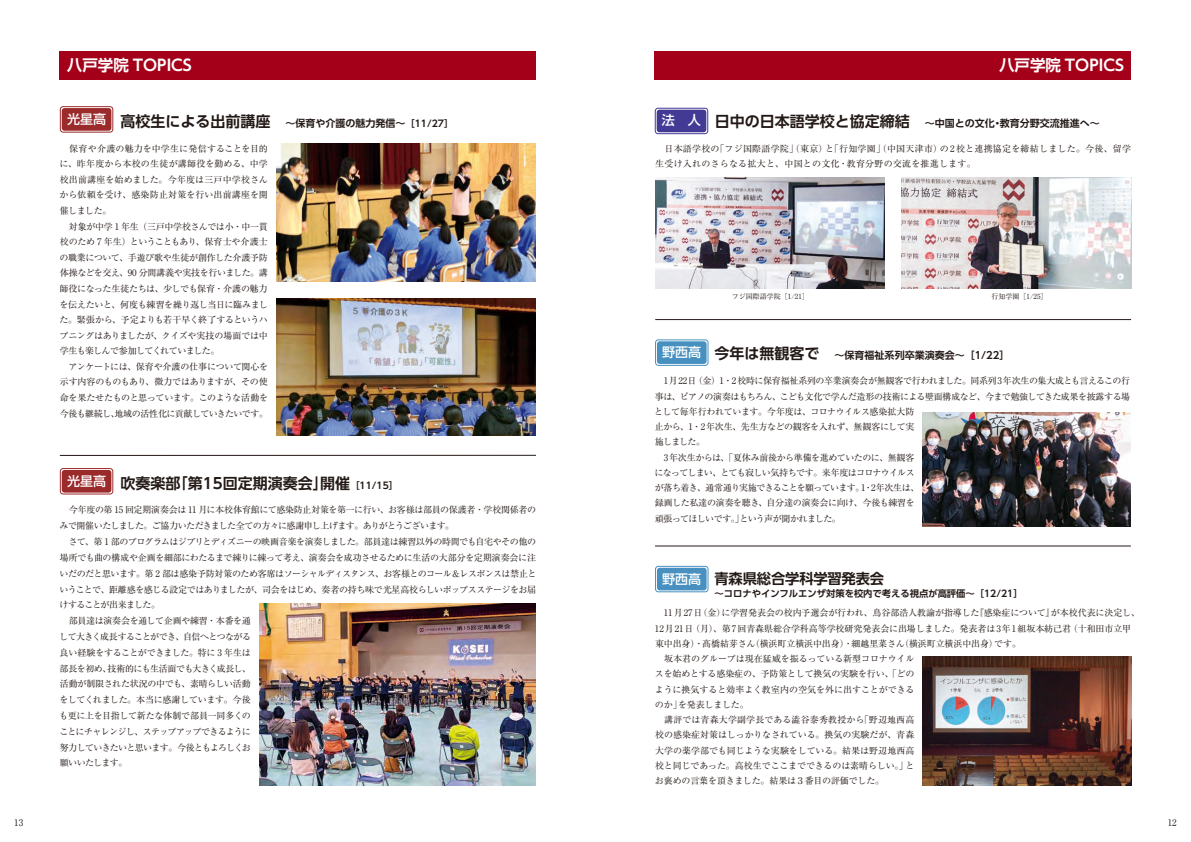
<style>
.page{position:relative;width:1191px;height:842px;background:#fff}
.page>*{position:absolute;margin:0;border:0;box-sizing:border-box;transform-origin:0 0}
.t1{font:700 15.5px "UD Shin Go Pro De";color:#fff}
.t2{font:700 15px "UD Shin Go Pro De";color:#231916}
.t3{font:700 14.3px "UD Shin Go Pro De";letter-spacing:-.01em;color:#231916}
.t4{font:500 13.1px "UD Shin Go Pro";color:#fff}
.t5{font:500 13px "UD Shin Go Pro";color:#fff}
.t6{font:700 10px "UD Shin Go Pro De";color:#231916}
.t7{font:700 9.3px "UD Shin Go Pro De";color:#231916}
.t8{font:9px/15.6px "Ryumin Pr 5";letter-spacing:-.03em;color:#231916}
.t9{font:9px/15.8px "Ryumin Pr 5";letter-spacing:-.055em;color:#231916}
.t10{font:9px "Ryumin Pr 5";letter-spacing:-.005em;color:#231916}
.t11{font:9px "Ryumin Pr 5";letter-spacing:-.05em;color:#231916}
.t12{font:9px "Ryumin Pr 5";letter-spacing:-.01em;color:#231916}
.t13{font:9px/15.2px "Ryumin Pr 5";letter-spacing:.025em;color:#231916}
.t14{font:9px "Ryumin Pr 5";letter-spacing:-.06em;color:#231916}
.t15{font:9px "Ryumin Pr 5";letter-spacing:-.07em;color:#231916}
.t16{font:9px "Ryumin Pr 5";letter-spacing:-.075em;color:#231916}
.t17{font:9px "Ryumin Pr 5";letter-spacing:-.08em;color:#231916}
.t18{font:9px "Ryumin Pr 5";letter-spacing:.015em;color:#231916}
.t19{font:9px "Ryumin Pr 5";letter-spacing:-.065em;color:#231916}
.t20{font:9px "Ryumin Pro";color:#231916}
.t21{font:7px "Ryumin Pr 5";color:#231916}
.s1{font-size:10px}
.s2{font-size:9.3px}
</style>
<div class="page">
<hr style="left:655px;top:546px;width:475px;height:1px;background:#231916">
<div style="left:655px;top:51px;width:476px;height:28px;background:#a40019"></div>
<div style="left:60px;top:51px;width:476px;height:28px;background:#a40019"></div>
<hr style="left:655px;top:319px;width:476px;height:1px;background:#231916">
<hr style="left:60px;top:455px;width:476px;height:1px;background:#231916">
<div style="left:62px;top:108px;width:49px;height:23px;background:#9b2a2b;border-radius:3px"></div>
<div style="left:60px;top:106px;width:53px;height:27px;border:1px solid #9b2a2b;border-radius:3px"></div>
<img style="left:901px;top:177px;width:230px;height:111px">
<img style="left:655px;top:178px;width:229px;height:110px">
<img style="left:922px;top:412px;width:208px;height:114px">
<img style="left:922px;top:657px;width:209px;height:128px">
<div style="left:655px;top:108px;width:52px;height:26px;background:#aba7cf;border-radius:3px"></div>
<div style="left:655px;top:108px;width:53px;height:26px;border:1px solid #423a94;border-radius:3px"></div>
<div style="left:656px;top:110px;width:50px;height:22px;background:#423a94;border-radius:3px"></div>
<img style="left:276px;top:144px;width:260px;height:137px">
<img style="left:276px;top:298px;width:260px;height:138px">
<img style="left:259px;top:603px;width:277px;height:182px">
<div style="left:657px;top:341px;width:49px;height:23px;background:#4790c0;border-radius:3px"></div>
<div style="left:655px;top:339px;width:53px;height:27px;border:1px solid #4790c0;border-radius:3px"></div>
<div style="left:657px;top:568px;width:49px;height:22px;background:#4790c0;border-radius:3px"></div>
<div style="left:655px;top:566px;width:53px;height:26px;border:1px solid #4790c0;border-radius:3px"></div>
<div style="left:62px;top:470px;width:49px;height:23px;background:#9b2a2b;border-radius:3px"></div>
<div style="left:60px;top:468px;width:53px;height:26px;border:1px solid #9b2a2b;border-radius:3px"></div>
<p class="t20" style="left:14px;top:816px;width:10px">13</p>
<h1 class="t1" style="left:67px;top:52px;width:126px">八戸学院 TOPICS</h1>
<h3 class="t5" style="left:67px;top:108px;width:40px">光星高</h3>
<h2 class="t2" style="left:120px;top:109px;width:177px">高校生による出前講座　<span class="s1">～</span></h2>
<p class="t6" style="left:295px;top:115px;width:159px">保育や介護の魅力発信~<span class="s2">]11/27[</span></p>
<p class="t8" style="left:59px;top:140px;width:210px">　保育や介護の魅力を中学生に発信することを目的に、昨年度から本校の生徒が講師役を勤める、中学校出前講座を始めました。今年度は三戸中学校さんから依頼を受け、感染防止対策を行い出前講座を開催しました。<br>　対象が中学 1 年生（三戸中学校さんでは小・中一貫校のため 7 年生）ということもあり、保育士や介護士の職業について、手遊び歌や生徒が創作した介護予防体操などを交え、90 分間講義や実技を行いました。講師役になった生徒たちは、少しでも保育・介護の魅力を伝えたいと、何度も練習を繰り返し当日に臨みました。緊張から、予定よりも若干早く終了するというハプニングはありましたが、クイズや実技の場面では中学生も楽しんで参加してくれていました。<br>　アンケートには、保育や介護の仕事について関心を示す内容のものもあり、微力ではありますが、その使命を果たせたものと思っています。このような活動を今後も継続し地域の活性化に貢献していきたいです。</p>
<p class="t8" style="left:111px;top:405px;width:10px">、</p>
<h3 class="t5" style="left:67px;top:470px;width:40px">光星高</h3>
<h2 class="t2" style="left:120px;top:471px;width:62px">吹奏楽部</h2>
<h2 class="t2" style="left:173px;top:471px;width:156px">「第15回定期演奏会」</h2>
<h2 class="t2" style="left:320px;top:471px;width:31px">開催</h2>
<p class="t7" style="left:350px;top:477px;width:49px">]11/15[</p>
<p class="t8" style="left:60px;top:502px;width:478px">　今年度の第 15 回定期演奏会は 11 月に本校体育館にて感染防止対策を第一に行い、お客様は部員の保護者・学校関係者の</p>
<p class="t14" style="left:60px;top:519px;width:396px">みで開催いたしました。ご協力いただきました全ての方々に感謝申し上げます。ありがとうございます。</p>
<p class="t11" style="left:60px;top:535px;width:478px">　さて、第 1 部のプログラムはジブリとディズニーの映画音楽を演奏しました。部員達は練習以外の時間でも自宅やその他の</p>
<p class="t8" style="left:60px;top:549px;width:478px">場所でも曲の構成や企画を細部にわたるまで練りに練って考え、演奏会を成功させるために生活の大部分を定期演奏会に注</p>
<p class="t9" style="left:60px;top:565px;width:478px">いだのだと思います。第 2 部は感染予防対策のため客席はソーシャルディスタンス、お客様とのコール＆レスポンスは禁止と</p>
<p class="t9" style="left:60px;top:581px;width:478px">いうことで、距離感を感じる設定ではありましたが、司会をはじめ、奏者の持ち味で光星高校らしいポップスステージをお届</p>
<p class="t19" style="left:59px;top:598px;width:102px">けすることが出来ました。</p>
<p class="t8" style="left:60px;top:612px;width:192px">　部員達は演奏会を通して企画や練習・本番を通</p>
<p class="t14" style="left:183px;top:629px;width:70px">自信へとつながる</p>
<p class="t15" style="left:59px;top:629px;width:127px">して大きく成長することができ、</p>
<p class="t8" style="left:60px;top:644px;width:193px">良い経験をすることができました。特に 3 年生は</p>
<p class="t15" style="left:108px;top:661px;width:145px">技術的にも生活面でも大きく成長し、</p>
<p class="t9" style="left:59px;top:660px;width:193px">部長を初め、<br>活動が制限された状況の中でも、素晴らしい活動をしてくれました。本当に感謝しています。今後も更に上を目指して新たな体制で部員一同多くのことにチャレンジし、ステップアップできるように努力していきたいと思います。今後ともよろしくお願いいたします。</p>
<h1 class="t1" style="left:999px;top:52px;width:126px">八戸学院 TOPICS</h1>
<h3 class="t4" style="left:662px;top:110px;width:41px">法 人</h3>
<h2 class="t2" style="left:715px;top:109px;width:221px">日中の日本語学校と協定締結　<span class="s1">～</span></h2>
<p class="t6" style="left:1000px;top:115px;width:101px">教育分野交流推進へ~</p>
<p class="t6" style="left:935px;top:115px;width:61px">中国との文化</p>
<p class="t6" style="left:992px;top:115px;width:11px">・</p>
<p class="t13" style="left:715px;top:140px;width:114px">「フジ国際語学院」（東京）</p>
<p class="t13" style="left:825px;top:140px;width:118px">「と行知学園」（中国天津市）</p>
<p class="t13" style="left:939px;top:140px;width:193px">の2校と連携協定を締結しました。今後、留学</p>
<p class="t13" style="left:655px;top:140px;width:322px">　日本語学校の<br>生受け入れのさらなる拡大と、中国との文化・教育分野の交流を推進します。</p>
<p class="t21" style="left:732px;top:291px;width:78px">フジ国際語学院［1/21］</p>
<p class="t21" style="left:991px;top:291px;width:57px">行知学園]1/25[</p>
<h2 class="t2" style="left:714px;top:341px;width:131px">今年は無観客で　<span class="s1">～</span></h2>
<p class="t8" style="left:694px;top:373px;width:438px">（金）・1 2校時に保育福祉系列の卒業演奏会が無観客で行われました。同系列3年次生の集大成とも言えるこの行</p>
<h3 class="t5" style="left:662px;top:342px;width:40px">野西高</h3>
<p class="t6" style="left:844px;top:347px;width:166px">保育福祉系列卒業演奏会~]1/22[</p>
<p class="t8" style="left:655px;top:373px;width:43px">　月1 22日</p>
<p class="t11" style="left:655px;top:389px;width:477px">事は、ピアノの演奏はもちろん、こども文化で学んだ造形の技術による壁面構成など、今まで勉強してきた成果を披露する場</p>
<p class="t8" style="left:654px;top:403px;width:262px">として毎年行われています。今年度は、コロナウイルス感染拡大防</p>
<p class="t8" style="left:655px;top:418px;width:261px">止から、・1 2年次生、先生方などの観客を入れず、無観客にして実</p>
<p class="t8" style="left:655px;top:434px;width:52px">施しました。</p>
<p class="t8" style="left:655px;top:449px;width:261px">　3年次生からは、「夏休み前後から準備を進めていたのに、無観客</p>
<p class="t16" style="left:654px;top:465px;width:262px">になってしまい、とても寂しい気持ちです。来年度はコロナウイルス</p>
<p class="t8" style="left:871px;top:479px;width:50px">2年次生は、</p>
<p class="t17" style="left:654px;top:481px;width:211px">が落ち着き、通常通り実施できることを願っています。</p>
<p class="t8" style="left:655px;top:495px;width:261px">録画した私達の演奏を聴き、自分達の演奏会に向け、今後も練習を</p>
<p class="t14" style="left:739px;top:511px;width:103px">という声が聞かれました。</p>
<p class="t8" style="left:861px;top:479px;width:13px">・1</p>
<p class="t14" style="left:655px;top:511px;width:91px">頑張ってほしいです。」</p>
<h3 class="t5" style="left:662px;top:568px;width:40px">野西高</h3>
<h3 class="t3" style="left:714px;top:567px;width:171px">青森県総合学科学習発表会</h3>
<p class="t7" style="left:714px;top:586px;width:309px">～コロナやインフルエンザ対策を校内で考える視点が高評価~]12/21[</p>
<p class="t8" style="left:655px;top:605px;width:72px">　11月27 （日金）</p>
<p class="t12" style="left:721px;top:606px;width:259px">に学習発表会の校内予選会が行われ、鳥谷部浩人教諭が指導した</p>
<p class="t8" style="left:974px;top:605px;width:81px">『感染症について』</p>
<p class="t12" style="left:1051px;top:606px;width:91px">が本校代表に決定し、</p>
<p class="t10" style="left:691px;top:621px;width:381px">（月）、第7回青森県総合学科高等学校研究発表会に出場しました。発表者は3年1組坂本紡己君</p>
<p class="t8" style="left:1069px;top:620px;width:64px">（十和田市立甲</p>
<p class="t8" style="left:655px;top:620px;width:40px">12月21日</p>
<p class="t8" style="left:655px;top:635px;width:102px">東中出身）・髙橋結芽さん</p>
<p class="t12" style="left:655px;top:652px;width:261px">　坂本君のグループは現在猛威を振るっている新型コロナウイル</p>
<p class="t8" style="left:655px;top:666px;width:261px">スを始めとする感染症の、予防策として換気の実験を行い、「どの</p>
<p class="t10" style="left:655px;top:682px;width:261px">ように換気すると効率よく教室内の空気を外に出すことができる</p>
<p class="t8" style="left:678px;top:696px;width:72px">を発表しました。</p>
<p class="t12" style="left:751px;top:636px;width:155px">（横浜町立横浜中出身）・細越里菜さん</p>
<p class="t12" style="left:900px;top:636px;width:99px">（横浜町立横浜中出身）</p>
<p class="t8" style="left:994px;top:635px;width:28px">です。</p>
<p class="t8" style="left:655px;top:696px;width:28px">のか」</p>
<p class="t18" style="left:655px;top:713px;width:211px">　講評では青森大学副学長である澁谷泰秀教授から</p>
<p class="t10" style="left:655px;top:728px;width:261px">校の感染症対策はしっかりなされている。換気の実験だが、青森</p>
<p class="t10" style="left:655px;top:743px;width:261px">大学の薬学部でも同じような実験をしている。結果は野辺地西高</p>
<p class="t8" style="left:905px;top:757px;width:10px">と</p>
<p class="t8" style="left:859px;top:711px;width:56px">「野辺地西高</p>
<p class="t8" style="left:655px;top:757px;width:254px;line-height:15.2px">校と同じであった。高校生でここまでできるのは素晴らしい。」お褒めの言葉を頂きました。結果は３番目の評価でした。</p>
<p class="t20" style="left:1167px;top:816px;width:10px">12</p>
</div>
